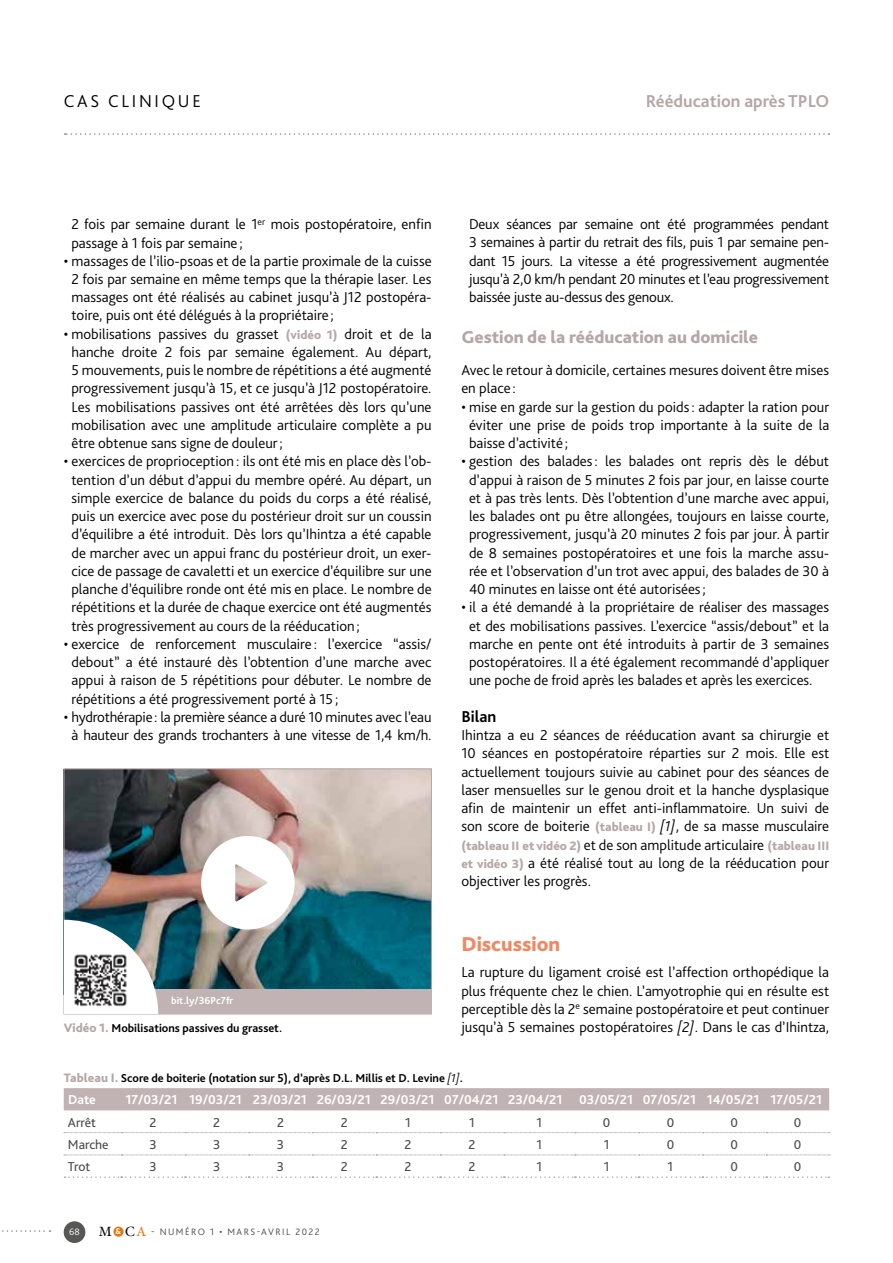
<style>
.page{position:relative;width:893px;height:1263px;background:#fff}
.page>*{position:absolute;margin:0;border:0;box-sizing:border-box;transform-origin:0 0}
.t1{font:800 21px "Bliss Pro";color:#f18862}
.t2{font:800 18px "Bliss Pro";color:#b6a6a6}
.t3{font:700 18px "Bliss Pro";color:#b6a6a6}
.t4{font:300 18px "Bliss Pro";letter-spacing:.15em;color:#000}
.t5{font:700 16.5px "Bliss Pro";color:#000}
.t6{font:300 15px/18.3px "Bliss Pro";color:#000;text-align:justify}
.t7{font:700 13.5px "Bliss Pro";color:#fff}
.t8{font:13.5px "Bliss Pro";color:#4a4a49}
.t9{font:800 12.75px "Bliss Pro";color:#b6a6a6}
.t10{font:700 12px "Bliss Pro";color:#000}
.t11{font:700 10.5px "Bliss Pro";color:#fff}
.t12{font:300 9.75px "Bliss Pro";letter-spacing:.15em;color:#4a4a49}
.t13{font:300 9.75px "Bliss Pro";color:#fff}
.s1{font-weight:800;font-size:12.75px;color:#b6a6a6}
.s2{font-style:italic}
.s3{font-weight:300;font-size:15px;color:#000}
.s4{font-weight:300;font-style:italic}
.s5{font-family:"Hoefler Text";font-weight:400;font-size:13.35px;color:#000}
.s6{font-family:"Interstate";font-weight:700;font-size:8.1px;color:#fff}
.s7{font-family:"Hoefler Text";font-weight:400;font-size:13.35px;color:#ee7203}
</style>
<div class="page">
<div style="left:64px;top:1221px;width:21px;height:22px;background:#575756;border-radius:50%"></div>
<div style="left:113px;top:1226px;width:11px;height:11px;background:#ee7203;border-radius:50%"></div>
<svg style="left:2px;top:1230px;width:49px;height:2px"></svg>
<svg style="left:65px;top:133px;width:764px;height:2px"></svg>
<img style="left:66px;top:771px;width:364px;height:218px">
<svg style="left:201px;top:836px;width:93px;height:93px"></svg>
<div style="left:64px;top:989px;width:367px;height:25px;background:#c1b3b3"></div>
<svg style="left:64px;top:920px;width:94px;height:94px"></svg>
<img style="left:69px;top:948px;width:63px;height:64px">
<div style="left:64px;top:1088px;width:765px;height:22px;background:#c1b3b3"></div>
<svg style="left:64px;top:1132px;width:766px;height:1px"></svg>
<svg style="left:64px;top:1155px;width:766px;height:1px"></svg>
<svg style="left:65px;top:1176px;width:764px;height:2px"></svg>
<p class="t4" style="left:64px;top:90px;width:138px">CAS CLINIQUE</p>
<p class="t3" style="left:646px;top:90px;width:185px">Rééducation après TPLO</p>
<p class="t6" style="left:71px;top:215px;width:362px">2 fois par semaine durant le 1<sup>er</sup> mois postopératoire, enfin passage à 1 fois par semaine ;</p>
<p class="t6" style="left:71px;top:251px;width:362px;text-indent:-8px">• massages de l’ilio-psoas et de la partie proximale de la cuisse 2 fois par semaine en même temps que la thérapie laser. Les massages ont été réalisés au cabinet jusqu’à J12 postopéra&shy;toire, puis ont été délégués à la propriétaire ;</p>
<p class="t6" style="left:71px;top:324px;width:362px;text-indent:-8px">• mobilisations passives du grasset <span class="s1">(vidéo 1)</span> droit et de la hanche droite 2 fois par semaine également. Au départ, 5 mouvements, puis le nombre de répétitions a été augmenté progressivement jusqu’à 15, et ce jusqu’à J12 postopératoire.<br>Les mobilisations passives ont été arrêtées dès lors qu’une mobilisation avec une amplitude articulaire complète a pu être obtenue sans signe de douleur;</p>
<p class="t6" style="left:71px;top:452px;width:362px;text-indent:-8px">• exercices de proprioception: ils ont été mis en place dès l’ob&shy;tention d’un début d’appui du membre opéré. Au départ, un simple exercice de balance du poids du corps a été réalisé, puis un exercice avec pose du postérieur droit sur un coussin d’équilibre a été introduit. Dès lors qu’Ihintza a été capable de marcher avec un appui franc du postérieur droit, un exer&shy;cice de passage de cavaletti et un exercice d’équilibre sur une planche d’équilibre ronde ont été mis en place. Le nombre de répétitions et la durée de chaque exercice ont été augmentés très progressivement au cours de la rééducation;</p>
<p class="t6" style="left:71px;top:634px;width:362px;text-indent:-8px">• exercice de renforcement musculaire : l’exercice “assis/ debout” a été instauré dès l’obtention d’une marche avec appui à raison de 5 répétitions pour débuter. Le nombre de répétitions a été progressivement porté à 15;</p>
<p class="t6" style="left:64px;top:707px;width:369px;text-align:center">• hydrothérapie: la première séance a duré 10 minutes avec l’eau à hauteur des grands trochanters à une vitesse de 1,4 km/h.</p>
<p class="t11" style="left:171px;top:994px;width:64px">bit.ly/36Pc7fr</p>
<p class="t6" style="left:469px;top:215px;width:362px">Deux séances par semaine ont été programmées pendant 3 semaines à partir du retrait des fils, puis 1 par semaine pen&shy;dant 15 jours. La vitesse a été progressivement augmentée jusqu’à 2,0 km/h pendant 20 minutes et l’eau progressivement baissée juste au-dessus des genoux.</p>
<p class="t2" style="left:461px;top:326px;width:298px">Gestion de la rééducation au domicile</p>
<p class="t6" style="left:461px;top:361px;width:369px">Avec le retour à domicile, certaines mesures doivent être mises en place :</p>
<p class="t6" style="left:469px;top:397px;width:362px;text-indent:-8px">• mise en garde sur la gestion du poids: adapter la ration pour éviter une prise de poids trop importante à la suite de la baisse d’activité ;</p>
<p class="t6" style="left:469px;top:452px;width:362px;text-indent:-8px">• gestion des balades: les balades ont repris dès le début d’appui à raison de 5 minutes 2 fois par jour, en laisse courte et à pas très lents. Dès l’obtention d’une marche avec appui, les balades ont pu être allongées, toujours en laisse courte, progressivement, jusqu’à 20 minutes 2 fois par jour. À partir de 8 semaines postopératoires et une fois la marche assu&shy;rée et l’observation d’un trot avec appui, des balades de 30 à 40 minutes en laisse ont été autorisées;</p>
<p class="t6" style="left:461px;top:598px;width:369px;text-align:center">• il a été demandé à la propriétaire de réaliser des massages et des mobilisations passives. L’exercice “assis/debout” et la marche en pente ont été introduits à partir de 3 semaines postopératoires. Il a été également recommandé d’appliquer une poche de froid après les balades et après les exercices.</p>
<p class="t5" style="left:461px;top:706px;width:36px">Bilan</p>
<p class="t6" style="left:461px;top:726px;width:369px">Ihintza a eu 2 séances de rééducation avant sa chirurgie et 10 séances en postopératoire réparties sur 2 mois. Elle est actuellement toujours suivie au cabinet pour des séances de laser mensuelles sur le genou droit et la hanche dysplasique afin de maintenir un effet anti-inflammatoire. Un suivi de son score de boiterie <span class="s1">(tableau I)</span> <span class="s2">[1]</span>, de sa masse musculaire</p>
<p class="t9" style="left:461px;top:837px;width:369px">(tableau II et vidéo 2) <span class="s3">et de son amplitude articulaire</span> (tableau III</p>
<p class="t6" style="left:461px;top:853px;width:369px"><span class="s1">et vidéo 3)</span> a été réalisé tout au long de la rééducation pour objectiver les progrès.</p>
<h1 class="t1" style="left:461px;top:931px;width:100px">Discussion</h1>
<p class="t6" style="left:461px;top:963px;width:369px">La rupture du ligament croisé est l’affection orthopédique la plus fréquente chez le chien. L’amyotrophie qui en résulte est perceptible dès la 2<sup>e</sup> semaine postopératoire et peut continuer</p>
<p class="t10" style="left:64px;top:1020px;width:220px"><span class="s1">Vidéo 1.</span> Mobilisations passives du grasset.</p>
<p class="t6" style="left:461px;top:1017px;width:369px">jusqu’à 5 semaines postopératoires <span class="s2">[2]</span>. Dans le cas d’Ihintza,</p>
<p class="t10" style="left:64px;top:1071px;width:401px"><span class="s1">Tableau I.</span> Score de boiterie (notation sur 5), d’après D.L. Millis et D. Levine <span class="s4">[1]</span>.</p>
<p class="t7" style="left:68px;top:1091px;width:29px">Date</p>
<p class="t7" style="left:125px;top:1091px;width:698px">17/03/21 19/03/21 23/03/21 26/03/21 29/03/21 07/04/21 23/04/21 03/05/21 07/05/21 14/05/21 17/05/21</p>
<p class="t8" style="left:68px;top:1114px;width:30px">Arrêt</p>
<p class="t8" style="left:150px;top:1114px;width:8px">2</p>
<p class="t8" style="left:213px;top:1114px;width:8px">2</p>
<p class="t8" style="left:277px;top:1114px;width:8px">2</p>
<p class="t8" style="left:341px;top:1114px;width:8px">2</p>
<p class="t8" style="left:405px;top:1114px;width:7px">1</p>
<p class="t8" style="left:469px;top:1114px;width:7px">1</p>
<p class="t8" style="left:536px;top:1114px;width:7px">1</p>
<p class="t8" style="left:603px;top:1114px;width:9px">0</p>
<p class="t8" style="left:667px;top:1114px;width:9px">0</p>
<p class="t8" style="left:730px;top:1114px;width:9px">0</p>
<p class="t8" style="left:794px;top:1114px;width:9px">0</p>
<p class="t8" style="left:68px;top:1136px;width:42px">Marche</p>
<p class="t8" style="left:149px;top:1136px;width:9px">3</p>
<p class="t8" style="left:213px;top:1136px;width:9px">3</p>
<p class="t8" style="left:277px;top:1136px;width:9px">3</p>
<p class="t8" style="left:341px;top:1136px;width:8px">2</p>
<p class="t8" style="left:405px;top:1136px;width:8px">2</p>
<p class="t8" style="left:468px;top:1136px;width:8px">2</p>
<p class="t8" style="left:536px;top:1136px;width:7px">1</p>
<p class="t8" style="left:604px;top:1136px;width:7px">1</p>
<p class="t8" style="left:667px;top:1136px;width:9px">0</p>
<p class="t8" style="left:730px;top:1136px;width:9px">0</p>
<p class="t8" style="left:794px;top:1136px;width:9px">0</p>
<p class="t8" style="left:68px;top:1158px;width:24px">Trot</p>
<p class="t8" style="left:149px;top:1158px;width:9px">3</p>
<p class="t8" style="left:213px;top:1158px;width:9px">3</p>
<p class="t8" style="left:277px;top:1158px;width:9px">3</p>
<p class="t8" style="left:341px;top:1158px;width:8px">2</p>
<p class="t8" style="left:405px;top:1158px;width:8px">2</p>
<p class="t8" style="left:468px;top:1158px;width:8px">2</p>
<p class="t8" style="left:536px;top:1158px;width:7px">1</p>
<p class="t8" style="left:604px;top:1158px;width:7px">1</p>
<p class="t8" style="left:668px;top:1158px;width:7px">1</p>
<p class="t8" style="left:730px;top:1158px;width:9px">0</p>
<p class="t8" style="left:794px;top:1158px;width:9px">0</p>
<p class="t13" style="left:69px;top:1226px;width:12px">68</p>
<p class="t12" style="left:99px;top:1225px;width:223px"><span class="s5">M</span> <span class="s6">&amp;</span> <span class="s5">C</span><span class="s7">A</span> - NUMÉRO 1 • MARS-AVRIL 2022</p>
</div>
